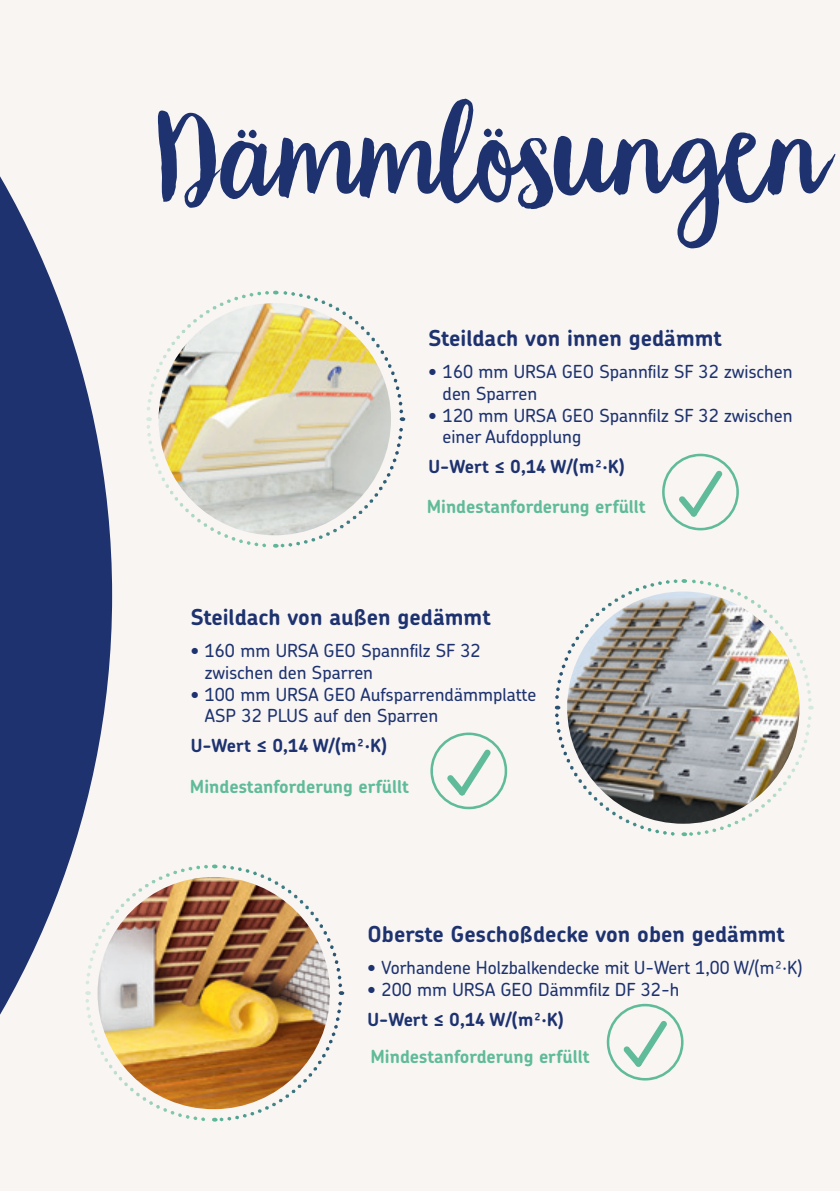
<style>
.page{position:relative;width:840px;height:1191px;background:#fff}
.page>*{position:absolute;margin:0;border:0;box-sizing:border-box;transform-origin:0 0}
.t1{font:140px "Garden Grown";letter-spacing:.01em;color:#1d326f}
.t2{font:700 22px "Chevin Pro";color:#1d326f}
.t3{font:500 18px/21.6px "Chevin Pro";color:#1d326f}
.t4{font:700 18px "Chevin Pro";color:#5fbb99}
.t5{font:700 18px "Chevin Pro";color:#1d326f}
</style>
<div class="page">
<div style="left:0;top:0;width:839px;height:1191px;background:#f8f5f3"></div>
<svg style="left:0;top:176px;width:112px;height:839px;fill:#1d326f"></svg>
<svg style="left:146px;top:290px;width:259px;height:258px"></svg>
<img style="left:158px;top:303px;width:233px;height:232px;border-radius:116px">
<svg style="left:662px;top:454px;width:76px;height:76px"></svg>
<svg style="left:83px;top:862px;width:261px;height:260px"></svg>
<img style="left:97px;top:877px;width:233px;height:232px;border-radius:116px">
<svg style="left:606px;top:1003px;width:77px;height:77px"></svg>
<svg style="left:554px;top:579px;width:259px;height:258px"></svg>
<img style="left:567px;top:591px;width:232px;height:232px;border-radius:116px">
<svg style="left:430px;top:732px;width:77px;height:77px"></svg>
<h1 class="t1" style="left:160px;top:64px;width:666px">Dämmlösungen</h1>
<p class="t2" style="left:428px;top:324px;width:295px">Steildach von innen gedämmt</p>
<p class="t3" style="left:442px;top:361px;width:351px;text-indent:-14px">• 160 mm URSA GEO Spannfilz SF 32 zwischen den Sparren</p>
<p class="t3" style="left:442px;top:404px;width:351px;text-indent:-14px">• 120 mm URSA GEO Spannfilz SF 32 zwischen einer Aufdopplung</p>
<p class="t5" style="left:428px;top:455px;width:197px">U-Wert ≤ 0,14 W/(m²∙K)</p>
<p class="t4" style="left:426px;top:494px;width:220px">Mindestanforderung erfüllt</p>
<p class="t2" style="left:191px;top:603px;width:301px">Steildach von außen gedämmt</p>
<p class="t3" style="left:205px;top:639px;width:277px;text-indent:-14px">• 160 mm URSA GEO Spannfilz SF 32 zwischen den Sparren</p>
<p class="t3" style="left:205px;top:682px;width:333px;text-indent:-14px">• 100 mm URSA GEO Aufsparrendämmplatte<br>ASP 32 PLUS auf den Sparren</p>
<p class="t5" style="left:191px;top:734px;width:197px">U-Wert ≤ 0,14 W/(m²∙K)</p>
<p class="t4" style="left:190px;top:774px;width:220px">Mindestanforderung erfüllt</p>
<p class="t2" style="left:367px;top:919px;width:418px">Oberste Geschoßdecke von oben gedämmt</p>
<p class="t3" style="left:367px;top:956px;width:436px">• Vorhandene Holzbalkendecke mit U-Wert 1,00 W/(m²∙K)</p>
<p class="t3" style="left:367px;top:977px;width:313px">• 200 mm URSA GEO Dämmfilz DF 32-h</p>
<p class="t5" style="left:367px;top:1007px;width:197px">U-Wert ≤ 0,14 W/(m²∙K)</p>
<p class="t4" style="left:370px;top:1044px;width:220px">Mindestanforderung erfüllt</p>
</div>
